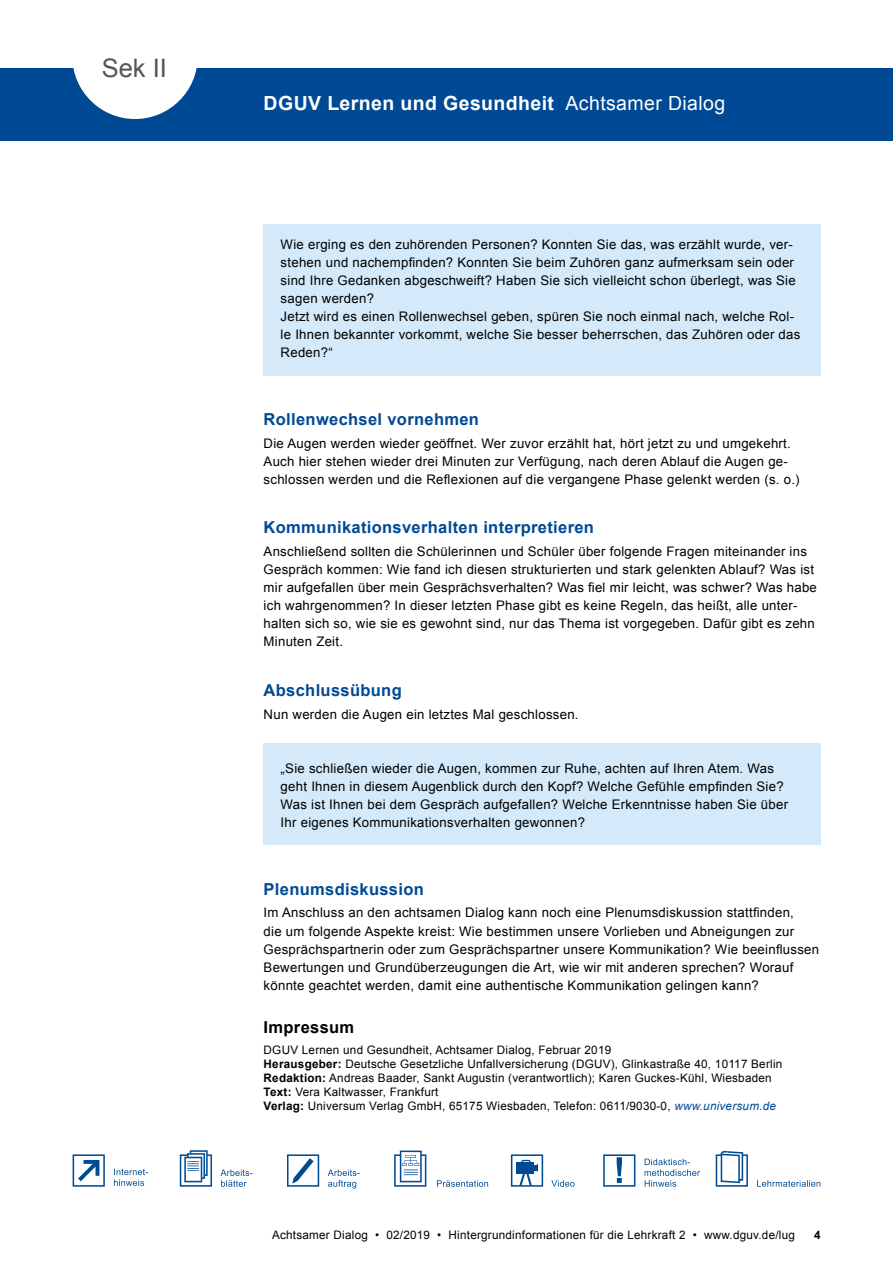
<style>
.page{position:relative;width:893px;height:1263px;background:#fff}
.page>*{position:absolute;margin:0;border:0;box-sizing:border-box;transform-origin:0 0}
.t1{font:25.5px "Arial";color:#555}
.t2{font:700 19.5px "Arial";letter-spacing:.02em;color:#fff}
.t3{font:19.5px "Arial";letter-spacing:.02em;color:#fff}
.t4{font:700 16.5px "Arial";letter-spacing:.02em;color:#004994}
.t5{font:700 16.5px "Arial";letter-spacing:.02em;color:#000}
.t6{font:13.2px/18px "Arial";letter-spacing:.02em;color:#000}
.t7{font:11.7px/14.1px "Arial";letter-spacing:.02em;color:#000}
.t8{font:700 11.7px "Arial";color:#000}
.s1{font-weight:700}
.s2{font-style:italic;color:#004994}
</style>
<div class="page">
<div style="left:0;top:68px;width:893px;height:72px;background:#004994"></div>
<svg style="left:73px;top:68px;width:124px;height:51px"></svg>
<svg style="left:73px;top:1154px;width:32px;height:33px"></svg>
<svg style="left:114px;top:1168px;width:34px;height:18px"></svg>
<svg style="left:180px;top:1150px;width:32px;height:37px"></svg>
<svg style="left:221px;top:1169px;width:32px;height:18px"></svg>
<svg style="left:287px;top:1154px;width:32px;height:33px"></svg>
<svg style="left:328px;top:1169px;width:32px;height:19px"></svg>
<svg style="left:394px;top:1150px;width:32px;height:37px"></svg>
<svg style="left:511px;top:1154px;width:32px;height:33px"></svg>
<svg style="left:551px;top:1180px;width:24px;height:7px"></svg>
<svg style="left:603px;top:1154px;width:32px;height:33px"></svg>
<svg style="left:644px;top:1158px;width:56px;height:29px"></svg>
<svg style="left:716px;top:1151px;width:32px;height:36px"></svg>
<svg style="left:757px;top:1180px;width:63px;height:7px"></svg>
<svg style="left:437px;top:1180px;width:51px;height:7px"></svg>
<div style="left:264px;top:224px;width:557px;height:151px;background:#d4eafa"></div>
<div style="left:264px;top:743px;width:557px;height:102px;background:#d4eafa"></div>
<h1 class="t1" style="left:102px;top:51px;width:67px">Sek II</h1>
<h2 class="t2" style="left:264px;top:90px;width:292px">DGUV Lernen und Gesundheit</h2>
<h2 class="t3" style="left:566px;top:90px;width:161px">Achtsamer Dialog</h2>
<p class="t6" style="left:281px;top:235px;width:521px">Wie erging es den zuhörenden Personen? Konnten Sie das, was erzählt wurde, ver&shy;stehen und nachempfinden? Konnten Sie beim Zuhören ganz aufmerksam sein oder sind Ihre Gedanken abgeschweift? Haben Sie sich vielleicht schon überlegt, was Sie sagen werden?<br>Jetzt wird es einen Rollenwechsel geben, spüren Sie noch einmal nach, welche Rol&shy;le Ihnen bekannter vorkommt, welche Sie besser beherrschen, das Zuhören oder das Reden?“</p>
<p class="t4" style="left:264px;top:408px;width:217px">Rollenwechsel vornehmen</p>
<p class="t6" style="left:264px;top:434px;width:537px">Die Augen werden wieder geöffnet. Wer zuvor erzählt hat, hört jetzt zu und umgekehrt.<br>Auch hier stehen wieder drei Minuten zur Verfügung, nach deren Ablauf die Augen ge&shy;schlossen werden und die Reflexionen auf die vergangene Phase gelenkt werden (s. o.)</p>
<p class="t4" style="left:264px;top:517px;width:332px">Kommunikationsverhalten interpretieren</p>
<p class="t6" style="left:264px;top:542px;width:555px">Anschließend sollten die Schülerinnen und Schüler über folgende Fragen miteinander ins Gespräch kommen: Wie fand ich diesen strukturierten und stark gelenkten Ablauf? Was ist mir aufgefallen über mein Gesprächsverhalten? Was fiel mir leicht, was schwer? Was habe ich wahrgenommen? In dieser letzten Phase gibt es keine Regeln, das heißt, alle unter&shy;halten sich so, wie sie es gewohnt sind, nur das Thema ist vorgegeben. Dafür gibt es zehn Minuten Zeit.</p>
<p class="t4" style="left:264px;top:679px;width:140px">Abschlussübung</p>
<p class="t6" style="left:264px;top:705px;width:316px">Nun werden die Augen ein letztes Mal geschlossen.</p>
<p class="t6" style="left:281px;top:759px;width:509px">„Sie schließen wieder die Augen, kommen zur Ruhe, achten auf Ihren Atem. Was geht Ihnen in diesem Augenblick durch den Kopf? Welche Gefühle empfinden Sie?<br>Was ist Ihnen bei dem Gespräch aufgefallen? Welche Erkenntnisse haben Sie über Ihr eigenes Kommunikationsverhalten gewonnen?</p>
<p class="t4" style="left:264px;top:878px;width:162px">Plenumsdiskussion</p>
<p class="t6" style="left:264px;top:904px;width:557px">Im Anschluss an den achtsamen Dialog kann noch eine Plenumsdiskussion stattfinden,<br>die um folgende Aspekte kreist: Wie bestimmen unsere Vorlieben und Abneigungen zur Gesprächspartnerin oder zum Gesprächspartner unsere Kommunikation? Wie beeinflussen Bewertungen und Grundüberzeugungen die Art, wie wir mit anderen sprechen? Worauf könnte geachtet werden, damit eine authentische Kommunikation gelingen kann?</p>
<p class="t5" style="left:264px;top:1016px;width:92px">Impressum</p>
<p class="t7" style="left:264px;top:1043px;width:520px">DGUV Lernen und Gesundheit, Achtsamer Dialog, Februar 2019<br><span class="s1">Herausgeber:</span> Deutsche Gesetzliche Unfallversicherung (DGUV), Glinkastraße 40, 10117 Berlin <span class="s1">Redaktion:</span> Andreas Baader, Sankt Augustin (verantwortlich); Karen Guckes-Kühl, Wiesbaden <span class="s1">Text:</span> Vera Kaltwasser, Frankfurt<br><span class="s1">Verlag:</span> Universum Verlag GmbH, 65175 Wiesbaden, Telefon: 0611/9030-0, <span class="s2">www.universum.de</span></p>
<p class="t7" style="left:272px;top:1228px;width:524px">Achtsamer Dialog • 02/2019 • Hintergrundinformationen für die Lehrkraft 2 • www.dguv.de/lug</p>
<p class="t8" style="left:814px;top:1227px;width:8px">4</p>
</div>
